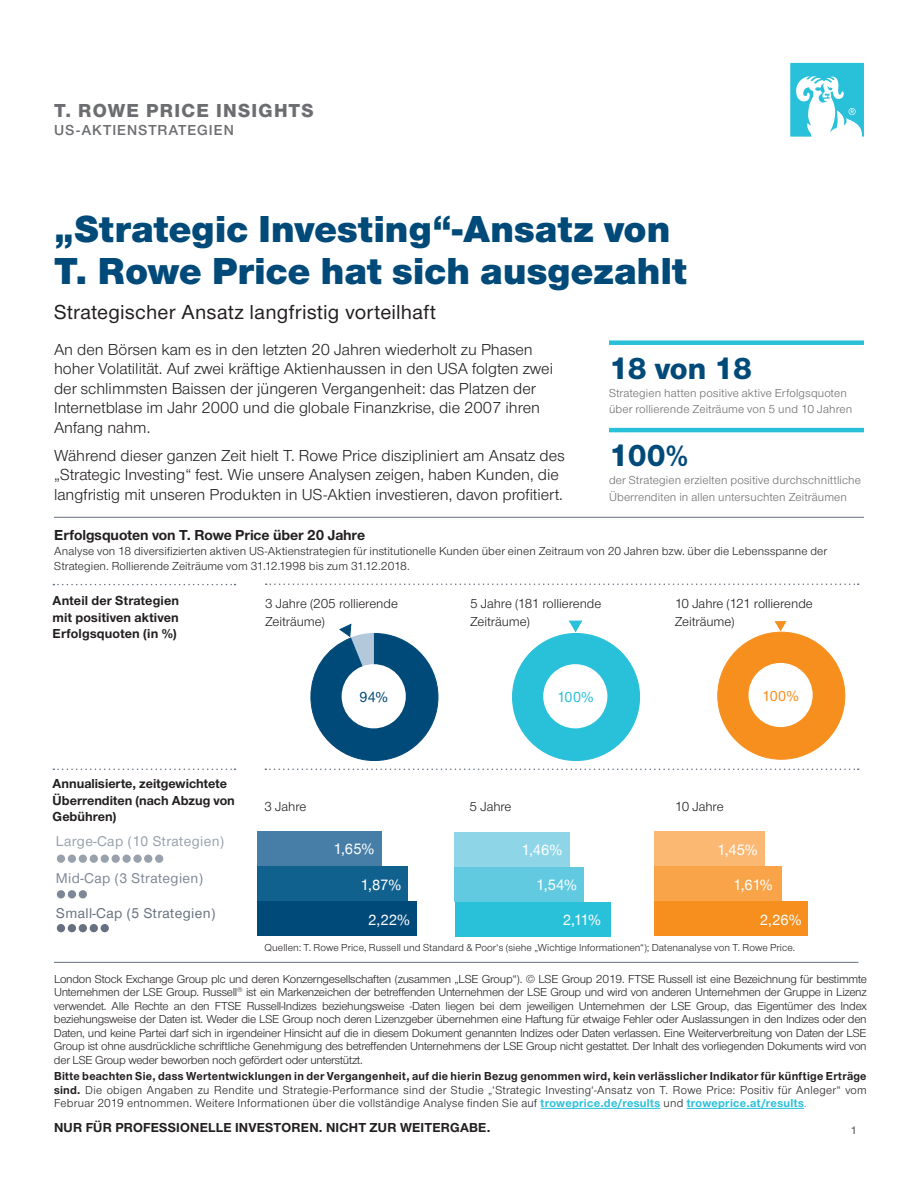
<style>
.page{position:relative;width:918px;height:1188px;background:#fff}
.page>*{position:absolute;margin:0;border:0;box-sizing:border-box;transform-origin:0 0}
.t1{font:900 39px/42px "Nimbus Sans Novus";letter-spacing:.005em;color:#004a79}
.t2{font:800 31.5px "Nimbus Sans Novus";color:#004a79}
.t3{font:500 21px "Nimbus San Nov";letter-spacing:.015em;color:#231f20}
.t4{font:800 19.5px "Nimbus Sans Novus";letter-spacing:.065em;color:#6c6d70}
.t5{font:16.5px/19.5px "Nimbus Sans Novus";color:#231f20}
.t6{font:500 15.45px "Nimbus San Nov";color:#fff}
.t7{font:700 15px "Nimbus Sans Novus";letter-spacing:-.005em;color:#231f20}
.t8{font:15px "Nimbus San Nov Sem Bol";letter-spacing:.065em;color:#6c6d70}
.t9{font:500 15px "Nimbus Sans Novus";color:#29c0da}
.t10{font:500 15px "Nimbus Sans Novus";color:#f68f1e}
.t11{font:500 15px "Nimbus Sans Novus";color:#004a79}
.t12{font:500 14.55px "Nimbus San Nov";letter-spacing:.025em;color:#98a1ac}
.t13{font:500 14.55px "Nimbus San Nov";letter-spacing:.025em;color:#65717f}
.t14{font:500 14.55px "Nimbus San Nov";letter-spacing:.025em;color:#7e8795}
.t15{font:700 13.5px/16.5px "Nimbus Sans Novus";letter-spacing:.005em;color:#231f20;text-align:justify}
.t16{font:13.5px/18px "Nimbus Sans Novus";letter-spacing:-.005em;color:#231f20}
.t17{font:12px/13.5px "Nimbus Sans Novus";letter-spacing:.01em;color:#231f20;text-align:justify}
.t18{font:12px/16.5px "Nimbus Sans Novus";letter-spacing:.015em;color:#6c6d70}
.t19{font:11.25px "Nimbus San Nov Sem Bol";color:#6c6d70}
.t20{font:10.5px "Nimbus Sans Novus";letter-spacing:.005em;color:#231f20}
.s1{font-weight:700}
.s2{font-weight:700;color:#29c0da}
.s3{font-family:"Nimbus San Nov";font-weight:300}
</style>
<div class="page">
<svg style="left:790px;top:63px;width:74px;height:74px"></svg>
<hr style="left:541px;top:1108px;width:120px;height:1px;background:#29c0da">
<hr style="left:687px;top:1108px;width:117px;height:1px;background:#29c0da">
<svg style="left:53px;top:769px;width:183px;height:1px"></svg>
<svg style="left:53px;top:584px;width:183px;height:1px"></svg>
<hr style="left:54px;top:517px;width:810px;height:1px;background:#65717f">
<hr style="left:54px;top:962px;width:804px;height:1px;background:#65717f">
<svg style="left:266px;top:584px;width:593px;height:1px"></svg>
<div style="left:717px;top:632px;width:128px;height:128px;background:#f68f1e;border:1px solid #f68f1e;border-radius:50%"></div>
<div style="left:748px;top:663px;width:65px;height:64px;background:#fff;border-radius:50%"></div>
<svg style="left:568px;top:620px;width:15px;height:13px"></svg>
<svg style="left:775px;top:621px;width:12px;height:10px"></svg>
<div style="left:512px;top:633px;width:128px;height:128px;background:#29c0da;border:1px solid #29c0da;border-radius:50%"></div>
<div style="left:543px;top:664px;width:64px;height:64px;background:#fff;border-radius:50%"></div>
<svg style="left:310px;top:623px;width:129px;height:138px"></svg>
<div style="left:342px;top:664px;width:64px;height:64px;background:#fff;border-radius:50%"></div>
<div style="left:57px;top:855px;width:8px;height:8px;background:#98a1ac;border-radius:50%"></div>
<div style="left:68px;top:855px;width:8px;height:8px;background:#98a1ac;border-radius:50%"></div>
<div style="left:79px;top:855px;width:8px;height:8px;background:#98a1ac;border-radius:50%"></div>
<div style="left:90px;top:855px;width:8px;height:8px;background:#98a1ac;border-radius:50%"></div>
<div style="left:101px;top:855px;width:8px;height:8px;background:#98a1ac;border-radius:50%"></div>
<div style="left:112px;top:855px;width:8px;height:8px;background:#98a1ac;border-radius:50%"></div>
<div style="left:122px;top:855px;width:9px;height:8px;background:#98a1ac;border-radius:50%"></div>
<div style="left:133px;top:855px;width:9px;height:8px;background:#98a1ac;border-radius:50%"></div>
<div style="left:144px;top:855px;width:8px;height:8px;background:#98a1ac;border-radius:50%"></div>
<div style="left:155px;top:855px;width:8px;height:8px;background:#98a1ac;border-radius:50%"></div>
<div style="left:57px;top:890px;width:8px;height:8px;background:#7e8795;border-radius:50%"></div>
<div style="left:68px;top:890px;width:8px;height:8px;background:#7e8795;border-radius:50%"></div>
<div style="left:79px;top:890px;width:8px;height:8px;background:#7e8795;border-radius:50%"></div>
<div style="left:57px;top:924px;width:8px;height:8px;background:#65717f;border-radius:50%"></div>
<div style="left:68px;top:924px;width:8px;height:8px;background:#65717f;border-radius:50%"></div>
<div style="left:79px;top:924px;width:8px;height:8px;background:#65717f;border-radius:50%"></div>
<div style="left:90px;top:924px;width:8px;height:8px;background:#65717f;border-radius:50%"></div>
<div style="left:101px;top:924px;width:8px;height:8px;background:#65717f;border-radius:50%"></div>
<div style="left:654px;top:832px;width:111px;height:34px;background:#fbb873"></div>
<div style="left:654px;top:866px;width:128px;height:35px;background:#f9a449"></div>
<div style="left:654px;top:901px;width:153px;height:35px;background:#f68f1e"></div>
<div style="left:455px;top:832px;width:115px;height:35px;background:#8ed6e7"></div>
<div style="left:455px;top:867px;width:129px;height:35px;background:#61cae0"></div>
<div style="left:455px;top:902px;width:156px;height:35px;background:#29c0da"></div>
<div style="left:257px;top:832px;width:124px;height:34px;background:#477ea7"></div>
<div style="left:257px;top:866px;width:150px;height:35px;background:#11618f"></div>
<div style="left:257px;top:901px;width:160px;height:35px;background:#004a79"></div>
<svg style="left:265px;top:769px;width:594px;height:1px"></svg>
<div style="left:609px;top:340px;width:255px;height:5px;background:#29c0da"></div>
<hr style="left:609px;top:428px;width:255px;height:4px;background:#29c0da">
<h3 class="t4" style="left:54px;top:97px;width:261px">T. ROWE PRICE INSIGHTS</h3>
<p class="t8" style="left:54px;top:120px;width:181px">US-AKTIENSTRATEGIEN</p>
<h1 class="t1" style="left:54px;top:205px;width:634px">„Strategic Investing“-Ansatz von<br>T. Rowe Price hat sich ausgezahlt</h1>
<h3 class="t3" style="left:54px;top:298px;width:384px">Strategischer Ansatz langfristig vorteilhaft</h3>
<p class="t5" style="left:54px;top:339px;width:501px">An den Börsen kam es in den letzten 20 Jahren wiederholt zu Phasen hoher Volatilität. Auf zwei kräftige Aktienhaussen in den USA folgten zwei der schlimmsten Baissen der jüngeren Vergangenheit: das Platzen der Internetblase im Jahr 2000 und die globale Finanzkrise, die 2007 ihren Anfang nahm.</p>
<h3 class="t5" style="left:54px;top:445px;width:512px">Während dieser ganzen Zeit hielt T. Rowe Price diszipliniert am Ansatz des „Strategic Investing“ fest. Wie unsere Analysen zeigen, haben Kunden, die langfristig mit unseren Produkten in US-Aktien investieren, davon profitiert.</h3>
<h2 class="t2" style="left:609px;top:346px;width:144px">18 von 18</h2>
<p class="t18" style="left:609px;top:384px;width:245px">Strategien hatten positive aktive Erfolgsquoten über rollierende Zeiträume von 5 und 10 Jahren</p>
<h2 class="t2" style="left:609px;top:434px;width:81px">100%</h2>
<p class="t18" style="left:609px;top:472px;width:254px">der Strategien erzielten positive durchschnittliche<br>Überrenditen in allen untersuchten Zeiträumen</p>
<p class="t7" style="left:54px;top:525px;width:312px">Erfolgsquoten von T. Rowe Price über 20 Jahre</p>
<p class="t17" style="left:54px;top:543px;width:774px;line-height:15px">Analyse von 18 diversifizierten aktiven US-Aktienstrategien für institutionelle Kunden über einen Zeitraum von 20 Jahren bzw. über die Lebensspanne der<br>Strategien. Rollierende Zeiträume vom 31.12.1998 bis zum 31.12.2018.</p>
<p class="t15" style="left:53px;top:592px;width:128px">Anteil der Strategien mit positiven aktiven Erfolgsquoten (in %)</p>
<p class="t15" style="left:53px;top:775px;width:184px;text-align:left">Annualisierte, zeitgewichtete<br>Überrenditen (nach Abzug von<br>Gebühren)</p>
<p class="t12" style="left:56px;top:832px;width:170px">Large-Cap (10 Strategien)</p>
<p class="t14" style="left:56px;top:868px;width:149px">Mid-Cap (3 Strategien)</p>
<p class="t13" style="left:56px;top:903px;width:160px">Small-Cap (5 Strategien)</p>
<p class="t16" style="left:265px;top:594px;width:134px">3 Jahre (205 rollierende<br>Zeiträume)</p>
<p class="t16" style="left:470px;top:594px;width:133px">5 Jahre (181 rollierende<br>Zeiträume)</p>
<p class="t16" style="left:675px;top:594px;width:140px">10 Jahre (121 rollierende<br>Zeiträume)</p>
<p class="t11" style="left:360px;top:687px;width:30px">94%</p>
<p class="t9" style="left:557px;top:687px;width:38px">100%</p>
<p class="t10" style="left:762px;top:686px;width:38px">100%</p>
<p class="t16" style="left:265px;top:797px;width:43px">3 Jahre</p>
<p class="t16" style="left:470px;top:797px;width:43px">5 Jahre</p>
<p class="t16" style="left:675px;top:797px;width:50px">10 Jahre</p>
<p class="t6" style="left:334px;top:838px;width:42px">1,65%</p>
<p class="t6" style="left:361px;top:875px;width:42px">1,87%</p>
<p class="t6" style="left:368px;top:910px;width:43px">2,22%</p>
<p class="t6" style="left:522px;top:839px;width:42px">1,46%</p>
<p class="t6" style="left:536px;top:874px;width:42px">1,54%</p>
<p class="t6" style="left:563px;top:909px;width:39px">2,11%</p>
<p class="t6" style="left:717px;top:839px;width:42px">1,45%</p>
<p class="t6" style="left:733px;top:874px;width:41px">1,61%</p>
<p class="t6" style="left:760px;top:909px;width:43px">2,26%</p>
<p class="t20" style="left:265px;top:941px;width:532px">Quellen: T. Rowe Price, Russell und Standard &amp; Poor‘s (siehe „Wichtige Informationen“); Datenanalyse von T. Rowe Price.</p>
<p class="t17" style="left:54px;top:972px;width:814px">London Stock Exchange Group plc und deren Konzerngesellschaften (zusammen „LSE Group“). © LSE Group 2019. FTSE Russell ist eine Bezeichnung für bestimmte Unternehmen der LSE Group. Russell<sup>®</sup> ist ein Markenzeichen der betreffenden Unternehmen der LSE Group und wird von anderen Unternehmen der Gruppe in Lizenz verwendet. Alle Rechte an den FTSE Russell-Indizes beziehungsweise -Daten liegen bei dem jeweiligen Unternehmen der LSE Group, das Eigentümer des Index beziehungsweise der Daten ist. Weder die LSE Group noch deren Lizenzgeber übernehmen eine Haftung für etwaige Fehler oder Auslassungen in den Indizes oder den Daten, und keine Partei darf sich in irgendeiner Hinsicht auf die in diesem Dokument genannten Indizes oder Daten verlassen. Eine Weiterverbreitung von Daten der LSE Group ist ohne ausdrückliche schriftliche Genehmigung des betreffenden Unternehmens der LSE Group nicht gestattet. Der Inhalt des vorliegenden Dokuments wird von der LSE Group weder beworben noch gefördert oder unterstützt.</p>
<p class="t17" style="left:54px;top:1069px;width:814px"><span class="s1">Bitte beachten Sie, dass Wertentwicklungen in der Vergangenheit, auf die hierin Bezug genommen wird, kein verlässlicher Indikator für künftige Erträge sind.</span> Die obigen Angaben zu Rendite und Strategie-Performance sind der Studie „‘Strategic Investing‘-Ansatz von T. Rowe Price: Positiv für Anleger“ vom Februar 2019 entnommen. Weitere Informationen über die vollständige Analyse finden Sie auf <span class="s2">troweprice.de/results</span> und <span class="s2">troweprice.at/results</span><span class="s3">.</span></p>
<p class="t15" style="left:54px;top:1119px;width:438px">NUR FÜR PROFESSIONELLE INVESTOREN. NICHT ZUR WEITERGABE.</p>
<p class="t19" style="left:851px;top:1123px;width:7px">1</p>
</div>
